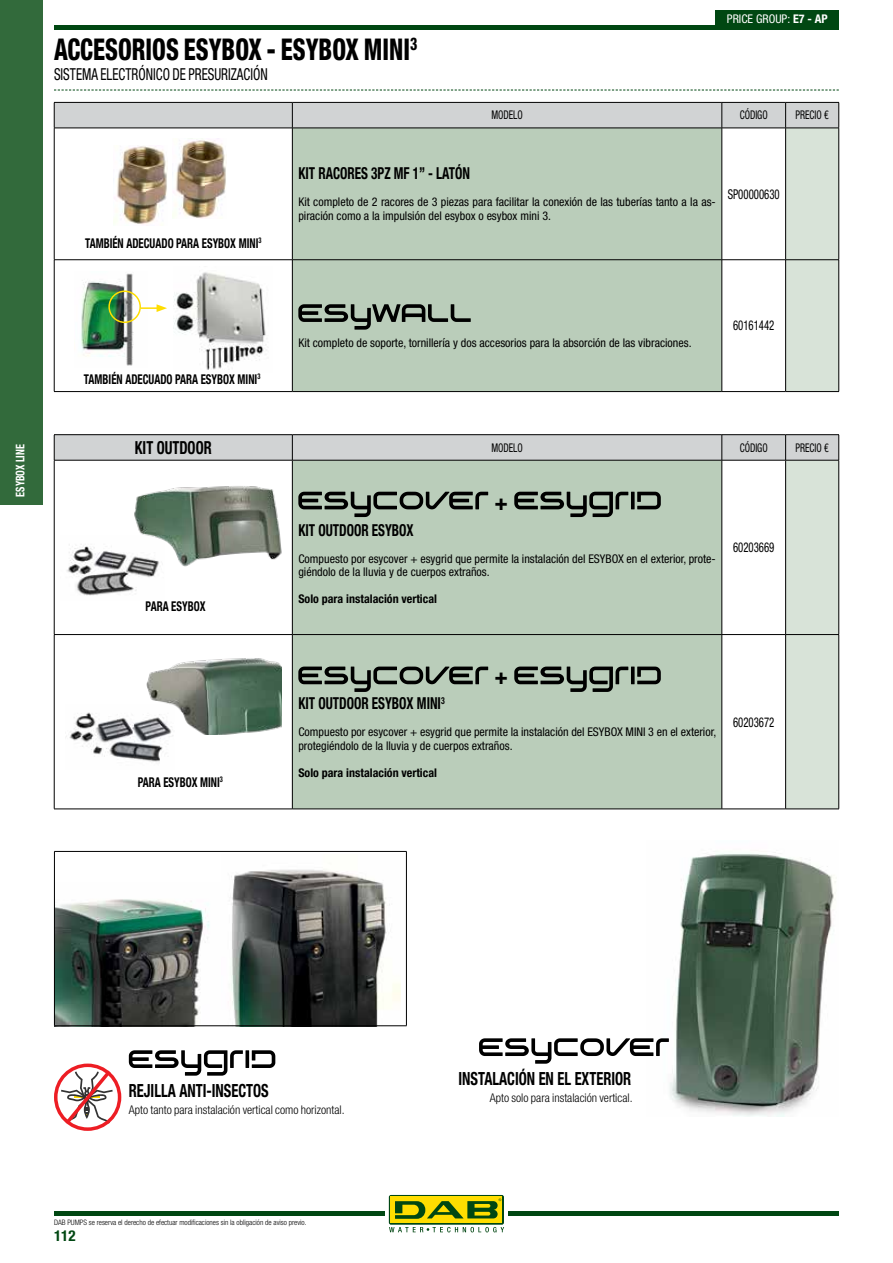
<style>
.page{position:relative;width:893px;height:1263px;background:#fff}
.page>*{position:absolute;margin:0;border:0;box-sizing:border-box;transform-origin:0 0}
.t1{font:800 condensed 30px "Helvetica Neue LT Std";color:#000;scale:.8 1}
.t2{font:700 condensed 22.5px "Helvetica Neue LT Std";color:#000}
.t3{font:700 condensed 18.15px "Helvetica Neue LT Std";color:#000;scale:.8 1}
.t4{font:700 condensed 18px "Helvetica Neue LT Std";color:#000;scale:.8 1}
.t5{font:700 condensed 16.5px "Helvetica Neue LT Std";color:#000;scale:.8 1}
.t6{font:condensed 16.5px "Helvetica Neue LT Std";color:#000;scale:.8 1}
.t7{font:700 condensed 15px "Helvetica Neue LT Std";color:#004712}
.t8{font:700 condensed 13.5px "Helvetica Neue LT Std";color:#000;scale:.8 1}
.t9{font:condensed 13.5px "Helvetica Neue LT Std";color:#000;scale:.8 1}
.t10{font:condensed 12px/13.5px "Helvetica Neue LT Std";color:#000}
.t11{font:300 condensed 12px "Helvetica Neue LT Std";color:#000}
.t12{font:700 condensed 12px "Helvetica Neue LT Std";color:#000}
.t13{font:condensed 12px "Helvetica Neue LT Std";color:#000;scale:.8 1}
.t14{font:condensed 12px "Helvetica Neue LT Std";color:#fff}
.t15{font:700 condensed 12px "Helvetica Neue LT Std";color:#fff;scale:.85 1}
.t16{font:300 condensed 7.5px "Helvetica Neue LT Std";color:#000}
.s1{font-weight:700}
</style>
<div class="page">
<div style="left:0;top:0;width:43px;height:505px;background:#326a3b"></div>
<hr style="left:54px;top:26px;width:785px;height:4px;background:#004712">
<svg style="left:54px;top:90px;width:785px;height:1px"></svg>
<hr style="left:54px;top:1211px;width:330px;height:4px;background:#004712">
<hr style="left:509px;top:1211px;width:330px;height:4px;background:#004712">
<div style="left:389px;top:1195px;width:115px;height:30px;background:linear-gradient(to right,#004712,#004712);border-radius:2px"></div>
<div style="left:391px;top:1197px;width:111px;height:26px;background:#fd0"></div>
<svg style="left:389px;top:1227px;width:115px;height:5px"></svg>
<svg style="left:395px;top:1198px;width:106px;height:21px"></svg>
<div style="left:716px;top:11px;width:123px;height:17px;background:#004712"></div>
<svg style="left:54px;top:102px;width:785px;height:290px"></svg>
<hr style="left:785px;top:434px;width:54px;height:1px;background:#000">
<hr style="left:54px;top:809px;width:238px;height:1px;background:#000">
<hr style="left:292px;top:809px;width:430px;height:1px;background:#000">
<hr style="left:722px;top:809px;width:64px;height:1px;background:#000">
<hr style="left:54px;top:434px;width:238px;height:1px;background:#000">
<hr style="left:292px;top:434px;width:430px;height:1px;background:#000">
<hr style="left:722px;top:434px;width:63px;height:1px;background:#000">
<hr style="left:786px;top:809px;width:53px;height:1px;background:#000">
<svg style="left:54px;top:435px;width:785px;height:374px"></svg>
<div style="left:54px;top:1063px;width:67px;height:68px;border:3px solid #ed1d24;border-radius:50%"></div>
<svg style="left:61px;top:1067px;width:53px;height:60px"></svg>
<hr style="left:246px;top:1050px;width:3px;height:18px;background:#000">
<svg style="left:252px;top:1050px;width:23px;height:18px"></svg>
<svg style="left:129px;top:1050px;width:114px;height:26px"></svg>
<img style="left:55px;top:899px;width:155px;height:126px">
<img style="left:231px;top:869px;width:169px;height:156px">
<hr style="left:54px;top:851px;width:353px;height:1px;background:#000">
<hr style="left:54px;top:852px;width:1px;height:173px;background:#000">
<hr style="left:406px;top:852px;width:1px;height:173px;background:#000">
<hr style="left:54px;top:1025px;width:353px;height:1px;background:#000">
<img style="left:670px;top:852px;width:166px;height:264px">
<svg style="left:479px;top:1038px;width:190px;height:26px"></svg>
<p class="t15" style="left:13px;top:497px;width:63px;rotate:-90deg">ESYBOX LINE</p>
<h1 class="t1" style="left:54px;top:31px;width:456px">ACCESORIOS ESYBOX - ESYBOX MINI<sup>3</sup></h1>
<h3 class="t6" style="left:54px;top:64px;width:269px">SISTEMA ELECTRÓNICO DE PRESURIZACIÓN</h3>
<p class="t14" style="left:727px;top:12px;width:102px">PRICE GROUP: <span class="s1">E7 - AP</span></p>
<p class="t13" style="left:491px;top:108px;width:41px">MODELO</p>
<p class="t13" style="left:740px;top:108px;width:37px">CÓDIGO</p>
<p class="t13" style="left:796px;top:108px;width:43px">PRECIO €</p>
<p class="t8" style="left:85px;top:235px;width:222px">TAMBIÉN ADECUADO PARA ESYBOX MINI<sup>3</sup></p>
<p class="t8" style="left:84px;top:371px;width:222px">TAMBIÉN ADECUADO PARA ESYBOX MINI<sup>3</sup></p>
<h3 class="t5" style="left:298px;top:164px;width:216px">KIT RACORES 3PZ MF 1” - LATÓN</h3>
<p class="t10" style="left:298px;top:195px;width:419px">Kit completo de 2 racores de 3 piezas para facilitar la conexión de las tuberías tanto a la as&shy;piración como a la impulsión del esybox o esybox mini 3.</p>
<p class="t9" style="left:728px;top:186px;width:67px">SP00000630</p>
<p class="t10" style="left:298px;top:336px;width:395px">Kit completo de soporte, tornillería y dos accesorios para la absorción de las vibraciones.</p>
<p class="t9" style="left:733px;top:318px;width:53px">60161442</p>
<h3 class="t4" style="left:135px;top:437px;width:97px">KIT OUTDOOR</h3>
<p class="t13" style="left:491px;top:440px;width:41px">MODELO</p>
<p class="t13" style="left:740px;top:440px;width:37px">CÓDIGO</p>
<p class="t13" style="left:796px;top:440px;width:43px">PRECIO €</p>
<p class="t8" style="left:146px;top:598px;width:76px">PARA ESYBOX</p>
<p class="t8" style="left:138px;top:774px;width:108px">PARA ESYBOX MINI<sup>3</sup></p>
<h2 class="t2" style="left:494px;top:488px;width:15px">+</h2>
<h3 class="t5" style="left:298px;top:520px;width:146px">KIT OUTDOOR ESYBOX</h3>
<p class="t10" style="left:298px;top:551px;width:419px">Compuesto por esycover + esygrid que permite la instalación del ESYBOX en el exterior, prote&shy;giéndolo de la lluvia y de cuerpos extraños.</p>
<p class="t12" style="left:298px;top:592px;width:140px">Solo para instalación vertical</p>
<p class="t9" style="left:733px;top:539px;width:53px">60203669</p>
<h2 class="t2" style="left:494px;top:663px;width:15px">+</h2>
<h3 class="t5" style="left:298px;top:694px;width:184px">KIT OUTDOOR ESYBOX MINI<sup>3</sup></h3>
<p class="t10" style="left:298px;top:725px;width:419px">Compuesto por esycover + esygrid que permite la instalación del ESYBOX MINI 3 en el exterior, protegiéndolo de la lluvia y de cuerpos extraños.</p>
<p class="t12" style="left:298px;top:765px;width:140px">Solo para instalación vertical</p>
<p class="t9" style="left:733px;top:714px;width:53px">60203672</p>
<h3 class="t3" style="left:129px;top:1079px;width:177px">REJILLA ANTI-INSECTOS</h3>
<p class="t11" style="left:129px;top:1102px;width:217px">Apto tanto para instalación vertical como horizontal.</p>
<p class="t16" style="left:54px;top:1218px;width:254px">DAB PUMPS se reserva el derecho de efectuar modificaciones sin la obligación de aviso previo.</p>
<p class="t7" style="left:54px;top:1227px;width:23px">112</p>
<h3 class="t3" style="left:459px;top:1067px;width:217px">INSTALACIÓN EN EL EXTERIOR</h3>
<p class="t11" style="left:490px;top:1090px;width:144px">Apto solo para instalación vertical.</p>
</div>
